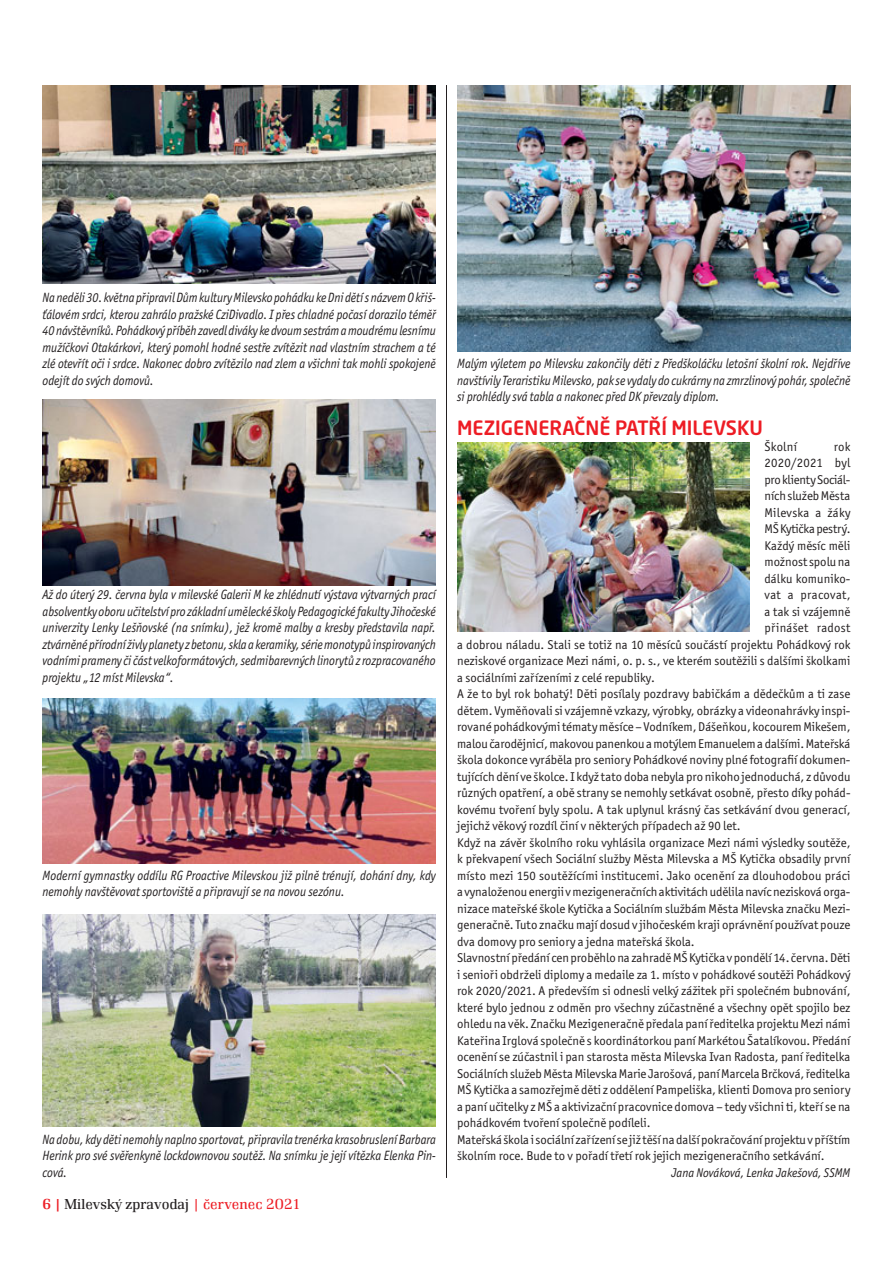
<style>
.page{position:relative;width:893px;height:1263px;background:#fff}
.page>*{position:absolute;margin:0;border:0;box-sizing:border-box;transform-origin:0 0}
.t1{font:500 19.5px "Neo Sans Pro";color:#ed1c24}
.t2{font:300 15px "Renault TOT";color:#231f20}
.t3{font:italic 13.5px/16.5px "Officina Sans Itc TOT";color:#231f20;text-align:justify;scale:.9 1}
.t4{font:12.75px "Officina Sans Itc TOT";color:#231f20}
.t5{font:12.75px "Officina Sans Itc TOT";letter-spacing:.02em;color:#231f20}
.t6{font:12.75px "Officina Sans Itc TOT";letter-spacing:-.02em;color:#231f20}
.t7{font:italic 12.75px "Officina Sans Itc TOT";color:#231f20;scale:.95 1}
.s1{font-weight:500;color:#ed1c24}
.s2{color:#ed1c24}
</style>
<div class="page">
<hr style="left:446px;top:85px;width:1px;height:1093px;background:#231f20">
<img style="left:43px;top:85px;width:393px;height:198px">
<img style="left:43px;top:699px;width:393px;height:165px">
<img style="left:43px;top:914px;width:393px;height:213px">
<img style="left:457px;top:85px;width:393px;height:266px">
<img style="left:43px;top:400px;width:393px;height:185px">
<img style="left:457px;top:442px;width:292px;height:190px">
<p class="t3" style="left:43px;top:290px;width:439px">Na neděli 30. května připravil Dům kultury Milevsko pohádku ke Dni dětí s názvem O křiš&shy;ťálovém srdci, kterou zahrálo pražské CziDivadlo. I přes chladné počasí dorazilo téměř 40 návštěvníků. Pohádkový příběh zavedl diváky ke dvoum sestrám a moudrému lesnímu mužíčkovi Otakárkovi, který pomohl hodné sestře zvítězit nad vlastním strachem a té zlé otevřít oči i srdce. Nakonec dobro zvítězilo nad zlem a všichni tak mohli spokojeně odejít do svých domovů.</p>
<p class="t3" style="left:43px;top:587px;width:439px">Až do úterý 29. června byla v milevské Galerii M ke zhlédnutí výstava výtvarných prací absolventky oboru učitelství pro základní umělecké školy Pedagogické fakulty Jihočeské univerzity Lenky Lešňovské (na snímku), jež kromě malby a kresby představila např. ztvárněné přírodní živly planety z betonu, skla a keramiky, série monotypů inspirovaných vodními prameny či část velkoformátových, sedmibarevných linorytů z rozpracovaného projektu „12 míst Milevska“.</p>
<p class="t3" style="left:43px;top:868px;width:439px">Moderní gymnastky oddílu RG Proactive Milevskou již pilně trénují, dohání dny, kdy nemohly navštěvovat sportoviště a připravují se na novou sezónu.</p>
<p class="t3" style="left:43px;top:1132px;width:439px">Na dobu, kdy děti nemohly naplno sportovat, připravila trenérka krasobruslení Barbara Herink pro své svěřenkyně lockdownovou soutěž. Na snímku je její vítězka Elenka Pin&shy;cová.</p>
<p class="t2" style="left:43px;top:1199px;width:260px"><span class="s1">6 |</span> Milevský zpravodaj <span class="s2">| červenec 2021</span></p>
<p class="t3" style="left:457px;top:356px;width:439px">Malým výletem po Milevsku zakončily děti z Předškoláčku letošní školní rok. Nejdříve navštívily Teraristiku Milevsko, pak se vydaly do cukrárny na zmrzlinový pohár, společně si prohlédly svá tabla a nakonec před DK převzaly diplom.</p>
<h1 class="t1" style="left:457px;top:417px;width:307px">MEZIGENERAČNĚ PATŘÍ MILEVSKU</h1>
<p class="t4" style="left:764px;top:441px;width:34px">Školní</p>
<p class="t4" style="left:834px;top:441px;width:18px">rok</p>
<p class="t5" style="left:764px;top:458px;width:88px">2020/2021 byl</p>
<p class="t6" style="left:764px;top:474px;width:87px">pro klienty Sociál-</p>
<p class="t4" style="left:764px;top:491px;width:88px">ních služeb Města</p>
<p class="t5" style="left:764px;top:507px;width:88px">Milevska a žáky</p>
<p class="t6" style="left:764px;top:524px;width:88px">MŠ Kytička pestrý.</p>
<p class="t4" style="left:764px;top:540px;width:88px">Každý měsíc měli</p>
<p class="t4" style="left:764px;top:557px;width:88px">možnost spolu na</p>
<p class="t4" style="left:764px;top:573px;width:87px">dálku komuniko-</p>
<p class="t5" style="left:764px;top:590px;width:88px">vat a pracovat,</p>
<p class="t4" style="left:764px;top:606px;width:87px">a tak si vzájemně</p>
<p class="t5" style="left:764px;top:623px;width:88px">přinášet radost</p>
<p class="t4" style="left:457px;top:639px;width:395px">a dobrou náladu. Stali se totiž na 10 měsíců součástí projektu Pohádkový rok</p>
<p class="t4" style="left:457px;top:656px;width:395px">neziskové organizace Mezi námi, o. p. s., ve kterém soutěžili s dalšími školkami</p>
<p class="t4" style="left:457px;top:672px;width:199px">a sociálními zařízeními z celé republiky.</p>
<p class="t4" style="left:457px;top:689px;width:395px">A že to byl rok bohatý! Děti posílaly pozdravy babičkám a dědečkům a ti zase</p>
<p class="t4" style="left:457px;top:705px;width:395px">dětem. Vyměňovali si vzájemně vzkazy, výrobky, obrázky a videonahrávky inspi-</p>
<p class="t4" style="left:457px;top:722px;width:395px">rované pohádkovými tématy měsíce – Vodníkem, Dášeňkou, kocourem Mikešem,</p>
<p class="t4" style="left:457px;top:738px;width:395px">malou čarodějnicí, makovou panenkou a motýlem Emanuelem a dalšími. Mateřská</p>
<p class="t4" style="left:457px;top:755px;width:395px">škola dokonce vyráběla pro seniory Pohádkové noviny plné fotografií dokumen-</p>
<p class="t4" style="left:457px;top:771px;width:395px">tujících dění ve školce. I když tato doba nebyla pro nikoho jednoduchá, z důvodu</p>
<p class="t4" style="left:457px;top:788px;width:395px">různých opatření, a obě strany se nemohly setkávat osobně, přesto díky pohád-</p>
<p class="t4" style="left:457px;top:804px;width:395px">kovému tvoření byly spolu. A tak uplynul krásný čas setkávání dvou generací,</p>
<p class="t4" style="left:457px;top:821px;width:285px">jejichž věkový rozdíl činí v některých případech až 90 let.</p>
<p class="t4" style="left:457px;top:837px;width:395px">Když na závěr školního roku vyhlásila organizace Mezi námi výsledky soutěže,</p>
<p class="t4" style="left:457px;top:854px;width:395px">k překvapení všech Sociální služby Města Milevska a MŠ Kytička obsadily první</p>
<p class="t4" style="left:457px;top:870px;width:395px">místo mezi 150 soutěžícími institucemi. Jako ocenění za dlouhodobou práci</p>
<p class="t4" style="left:457px;top:887px;width:395px">a vynaloženou energii v mezigeneračních aktivitách udělila navíc nezisková orga-</p>
<p class="t4" style="left:457px;top:903px;width:395px">nizace mateřské škole Kytička a Sociálním službám Města Milevska značku Mezi-</p>
<p class="t4" style="left:457px;top:920px;width:395px">generačně. Tuto značku mají dosud v jihočeském kraji oprávnění používat pouze</p>
<p class="t4" style="left:457px;top:936px;width:239px">dva domovy pro seniory a jedna mateřská škola.</p>
<p class="t4" style="left:457px;top:953px;width:395px">Slavnostní předání cen proběhlo na zahradě MŠ Kytička v pondělí 14. června. Děti</p>
<p class="t4" style="left:457px;top:969px;width:395px">i senioři obdrželi diplomy a medaile za 1. místo v pohádkové soutěži Pohádkový</p>
<p class="t4" style="left:457px;top:986px;width:395px">rok 2020/2021. A především si odnesli velký zážitek při společném bubnování,</p>
<p class="t4" style="left:457px;top:1002px;width:395px">které bylo jednou z odměn pro všechny zúčastněné a všechny opět spojilo bez</p>
<p class="t4" style="left:457px;top:1019px;width:395px">ohledu na věk. Značku Mezigeneračně předala paní ředitelka projektu Mezi námi</p>
<p class="t4" style="left:457px;top:1035px;width:395px">Kateřina Irglová společně s koordinátorkou paní Markétou Šatalíkovou. Předání</p>
<p class="t4" style="left:457px;top:1052px;width:395px">ocenění se zúčastnil i pan starosta města Milevska Ivan Radosta, paní ředitelka</p>
<p class="t4" style="left:457px;top:1068px;width:395px">Sociálních služeb Města Milevska Marie Jarošová, paní Marcela Brčková, ředitelka</p>
<p class="t4" style="left:457px;top:1085px;width:395px">MŠ Kytička a samozřejmě děti z oddělení Pampeliška, klienti Domova pro seniory</p>
<p class="t4" style="left:457px;top:1101px;width:395px">a paní učitelky z MŠ a aktivizační pracovnice domova – tedy všichni ti, kteří se na</p>
<p class="t4" style="left:457px;top:1118px;width:195px">pohádkovém tvoření společně podíleli.</p>
<p class="t4" style="left:457px;top:1134px;width:395px">Mateřská škola i sociální zařízení se již těší na další pokračování projektu v příštím</p>
<p class="t4" style="left:457px;top:1151px;width:369px">školním roce. Bude to v pořadí třetí rok jejich mezigeneračního setkávání.</p>
<p class="t7" style="left:671px;top:1167px;width:190px">Jana Nováková, Lenka Jakešová, SSMM</p>
</div>
